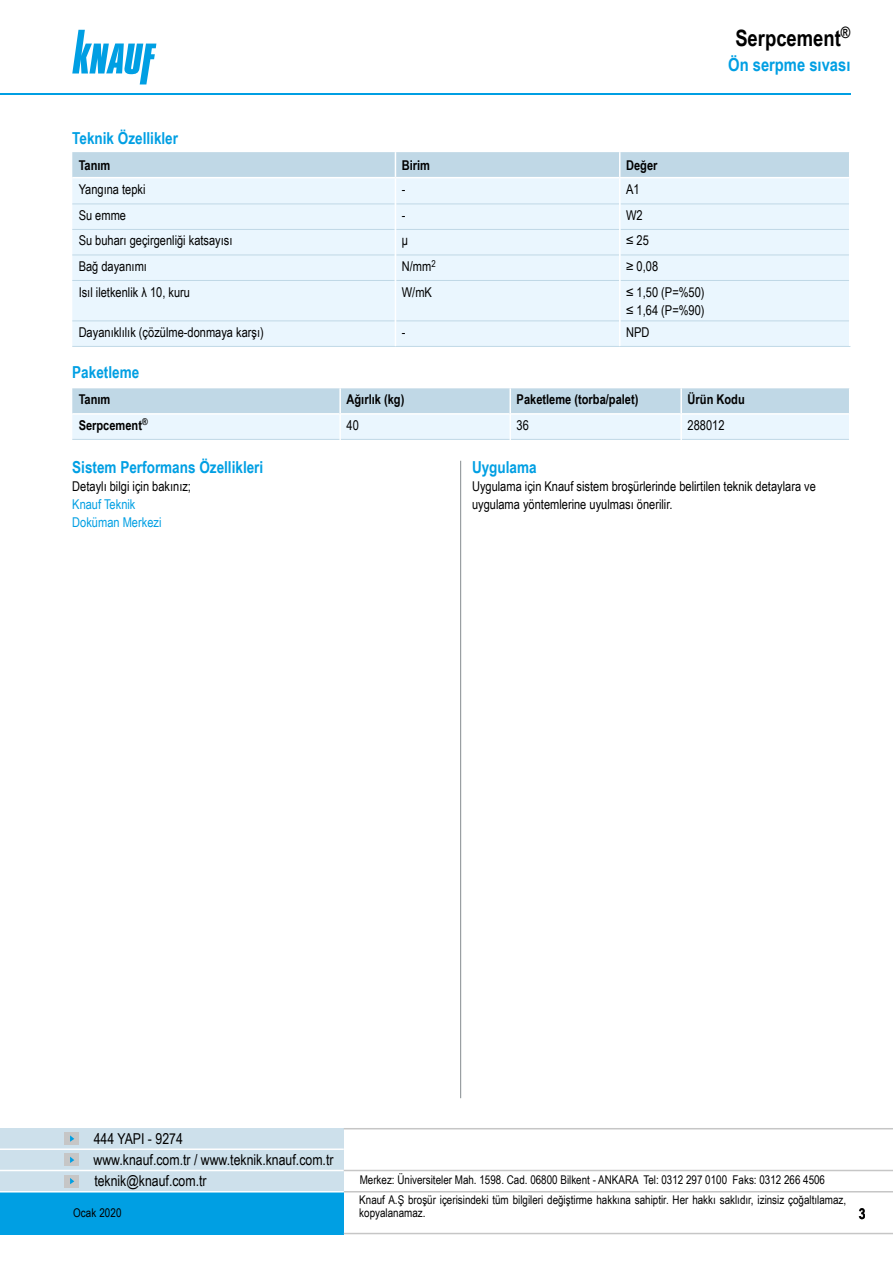
<style>
.page{position:relative;width:893px;height:1263px;background:#fff}
.page>*{position:absolute;margin:0;border:0;box-sizing:border-box;transform-origin:0 0}
.t1{font:700 22.5px "Arial Narrow";color:#000}
.t2{font:700 18px "Arial Narrow";color:#009fe3}
.t3{font:700 16.5px "Arial Narrow";color:#009fe3}
.t4{font:15px/21px "Arial Narrow";color:#000}
.t5{font:700 15px "Arial Narrow";color:#000}
.t6{font:13.5px/18px "Arial Narrow";color:#000}
.t7{font:700 13.5px "Arial Narrow";color:#000}
.t8{font:13.5px/18px "Arial Narrow";color:#009fe3}
.t9{font:12px/19.5px "Arial Narrow";color:#000}
</style>
<div class="page">
<svg style="left:72px;top:30px;width:84px;height:54px"></svg>
<div style="left:72px;top:281px;width:777px;height:65px;background:#eaf6fe"></div>
<hr style="left:72px;top:280px;width:323px;height:1px;background:#c0d8e6">
<hr style="left:396px;top:280px;width:223px;height:1px;background:#c0d8e6">
<hr style="left:620px;top:280px;width:229px;height:1px;background:#c0d8e6">
<hr style="left:72px;top:320px;width:323px;height:1px;background:#c0d8e6">
<hr style="left:396px;top:320px;width:223px;height:1px;background:#c0d8e6">
<hr style="left:620px;top:320px;width:229px;height:1px;background:#c0d8e6">
<hr style="left:72px;top:346px;width:323px;height:1px;background:#c0d8e6">
<hr style="left:395px;top:346px;width:225px;height:1px;background:#c0d8e6">
<hr style="left:620px;top:346px;width:230px;height:1px;background:#c0d8e6">
<hr style="left:395px;top:280px;width:1px;height:41px;background:#fff">
<hr style="left:619px;top:280px;width:1px;height:41px;background:#fff">
<svg style="left:395px;top:321px;width:1px;height:25px"></svg>
<svg style="left:619px;top:321px;width:1px;height:25px"></svg>
<svg style="left:72px;top:152px;width:777px;height:128px;background:#e1eff8"></svg>
<svg style="left:72px;top:388px;width:778px;height:52px;background:#d4e6f1"></svg>
<hr style="left:72px;top:413px;width:267px;height:2px;background:#fff">
<hr style="left:341px;top:413px;width:168px;height:2px;background:#fff">
<hr style="left:511px;top:413px;width:169px;height:2px;background:#fff">
<hr style="left:682px;top:413px;width:167px;height:2px;background:#fff">
<div style="left:0;top:1128px;width:344px;height:64px;background:#cde0eb"></div>
<div style="left:0;top:1192px;width:344px;height:42px;background:#009fe3"></div>
<div style="left:64px;top:1153px;width:15px;height:13px;background:#c6c6c6"></div>
<svg style="left:70px;top:1156px;width:4px;height:7px"></svg>
<div style="left:64px;top:1132px;width:15px;height:13px;background:#c6c6c6"></div>
<svg style="left:70px;top:1135px;width:4px;height:7px"></svg>
<div style="left:64px;top:1175px;width:15px;height:12px;background:#c6c6c6"></div>
<svg style="left:70px;top:1178px;width:4px;height:6px"></svg>
<hr style="left:344px;top:1233px;width:549px;height:1px;background:#c6c6c6">
<hr style="left:344px;top:1191px;width:549px;height:1px;background:#c6c6c6">
<hr style="left:0;top:1148px;width:344px;height:2px;background:#fff">
<hr style="left:0;top:1170px;width:344px;height:1px;background:#fff">
<hr style="left:0;top:1191px;width:344px;height:1px;background:#fff">
<hr style="left:344px;top:1170px;width:549px;height:1px;background:#c6c6c6">
<hr style="left:344px;top:1128px;width:549px;height:1px;background:#c6c6c6">
<hr style="left:460px;top:461px;width:1px;height:637px;background:#93999c">
<hr style="left:0;top:94px;width:850px;height:1px;background:#009fe3">
<p class="t3" style="left:72px;top:125px;width:107px">Teknik Özellikler</p>
<p class="t7" style="left:79px;top:155px;width:33px">Tanım</p>
<p class="t7" style="left:402px;top:155px;width:30px">Birim</p>
<p class="t7" style="left:626px;top:155px;width:33px">Değer</p>
<p class="t6" style="left:79px;top:180px;width:68px">Yangına tepki</p>
<p class="t6" style="left:402px;top:180px;width:5px">-</p>
<p class="t6" style="left:626px;top:180px;width:15px">A1</p>
<p class="t6" style="left:79px;top:206px;width:49px">Su emme</p>
<p class="t6" style="left:402px;top:206px;width:5px">-</p>
<p class="t6" style="left:626px;top:206px;width:18px">W2</p>
<p class="t6" style="left:79px;top:231px;width:155px">Su buharı geçirgenliği katsayısı</p>
<p class="t6" style="left:402px;top:231px;width:8px">μ</p>
<p class="t6" style="left:626px;top:231px;width:24px">≤ 25</p>
<p class="t6" style="left:79px;top:257px;width:70px">Bağ dayanımı</p>
<p class="t6" style="left:402px;top:257px;width:35px">N/mm<sup>2</sup></p>
<p class="t6" style="left:626px;top:257px;width:34px">≥ 0,08</p>
<p class="t6" style="left:79px;top:282px;width:113px">Isıl iletkenlik λ 10, kuru</p>
<p class="t6" style="left:402px;top:282px;width:32px">W/mK</p>
<p class="t6" style="left:626px;top:282px;width:80px">≤ 1,50 (P=%50) ≤ 1,64 (P=%90)</p>
<p class="t6" style="left:79px;top:323px;width:187px">Dayanıklılık (çözülme-donmaya karşı)</p>
<p class="t6" style="left:402px;top:323px;width:5px">-</p>
<p class="t6" style="left:626px;top:323px;width:25px">NPD</p>
<p class="t3" style="left:72px;top:359px;width:68px">Paketleme</p>
<h1 class="t1" style="left:735px;top:21px;width:117px">Serpcement<sup>®</sup></h1>
<h2 class="t2" style="left:728px;top:51px;width:124px">Ön serpme sıvası</h2>
<p class="t7" style="left:79px;top:389px;width:33px">Tanım</p>
<p class="t7" style="left:347px;top:389px;width:59px">Ağırlık (kg)</p>
<p class="t7" style="left:517px;top:389px;width:123px">Paketleme (torba/palet)</p>
<p class="t7" style="left:688px;top:389px;width:59px">Ürün Kodu</p>
<p class="t7" style="left:79px;top:415px;width:71px">Serpcement<sup>®</sup></p>
<p class="t6" style="left:347px;top:416px;width:14px">40</p>
<p class="t6" style="left:517px;top:416px;width:14px">36</p>
<p class="t6" style="left:688px;top:416px;width:38px">288012</p>
<p class="t3" style="left:72px;top:454px;width:193px">Sistem Performans Özellikleri</p>
<p class="t6" style="left:72px;top:476px;width:120px">Detaylı bilgi için bakınız;</p>
<p class="t8" style="left:72px;top:494px;width:91px">Knauf Teknik<br>Doküman Merkezi</p>
<p class="t3" style="left:472px;top:454px;width:66px">Uygulama</p>
<p class="t6" style="left:472px;top:476px;width:345px">Uygulama için Knauf sistem broşürlerinde belirtilen teknik detaylara ve uygulama yöntemlerine uyulması önerilir.</p>
<p class="t4" style="left:94px;top:1128px;width:241px">444 YAPI - 9274<br>www.knauf.com.tr / www.teknik.knauf.com.tr teknik@knauf.com.tr</p>
<p class="t9" style="left:73px;top:1202px;width:50px">Ocak 2020</p>
<p class="t9" style="left:359px;top:1170px;width:488px">Merkez: Üniversiteler Mah. 1598. Cad. 06800 Bilkent - ANKARA Tel: 0312 297 0100 Faks: 0312 266 4506<br>Knauf A.Ş broşür içerisindeki tüm bilgileri değiştirme hakkına sahiptir. Her hakkı saklıdır, izinsiz çoğaltılamaz,</p>
<p class="t9" style="left:359px;top:1202px;width:68px">kopyalanamaz.</p>
<p class="t5" style="left:859px;top:1202px;width:8px">3</p>
</div>
